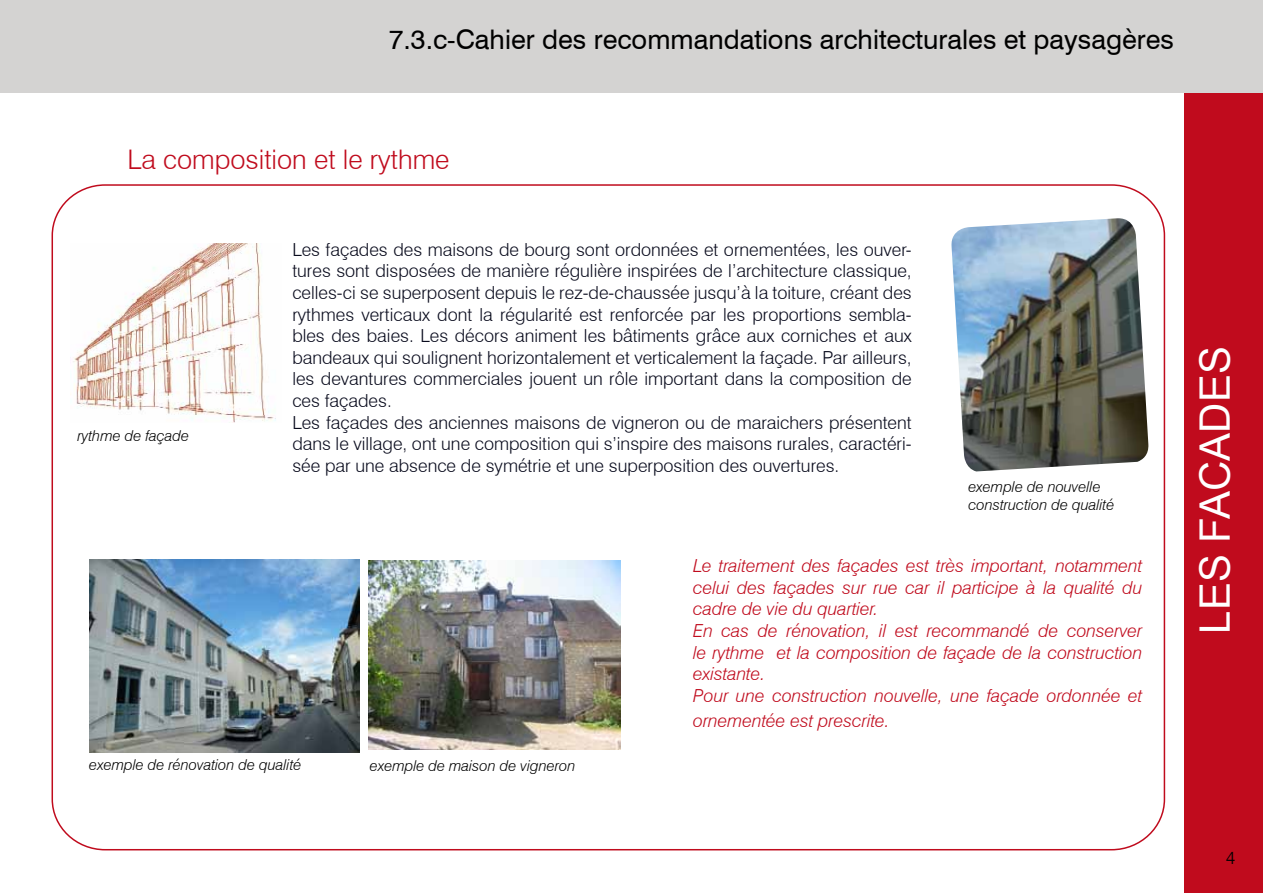
<style>
.page{position:relative;width:1263px;height:893px;background:#fff}
.page>*{position:absolute;margin:0;border:0;box-sizing:border-box;transform-origin:0 0}
.t1{font:42px "Arial";color:#fff}
.t2{font:27px "Swiss 721 BT";color:#000}
.t3{font:300 27px "Swiss 721 BT";color:#c00b1d}
.t4{font:300 18px/21.6px "Swiss 721 BT";color:#090b1d}
.t5{font:italic 300 18px/21.6px "Swiss 721 BT";color:#c00b1d}
.t6{font:300 18px "Swiss 721 BT";color:#000}
.t7{font:italic 300 15px/18px "Swiss 721 BT";color:#000}
</style>
<div class="page">
<div style="left:1184px;top:0;width:79px;height:893px;background:#c00b1d"></div>
<div style="left:0;top:0;width:1263px;height:92px;background:#d4d3d2"></div>
<img style="left:70px;top:243px;width:206px;height:180px">
<img style="left:89px;top:560px;width:271px;height:192px">
<img style="left:951px;top:218px;width:198px;height:253px">
<img style="left:369px;top:560px;width:252px;height:189px">
<h2 class="t2" style="left:389px;top:23px;width:787px">7.3.c-Cahier des recommandations architecturales et paysagères</h2>
<h2 class="t3" style="left:128px;top:143px;width:323px">La composition et le rythme</h2>
<p class="t7" style="left:78px;top:426px;width:113px">rythme de façade</p>
<p class="t4" style="left:292px;top:238px;width:621px">Les façades des maisons de bourg sont ordonnées et ornementées, les ouver&shy;tures sont disposées de manière régulière inspirées de l’architecture classique, celles-ci se superposent depuis le rez-de-chaussée jusqu’à la toiture, créant des rythmes verticaux dont la régularité est renforcée par les proportions sembla&shy;bles des baies. Les décors animent les bâtiments grâce aux corniches et aux bandeaux qui soulignent horizontalement et verticalement la façade. Par ailleurs, les devantures commerciales jouent un rôle important dans la composition de ces façades.<br>Les façades des anciennes maisons de vigneron ou de maraichers présentent dans le village, ont une composition qui s’inspire des maisons rurales, caractéri&shy;sée par une absence de symétrie et une superposition des ouvertures.</p>
<p class="t7" style="left:968px;top:477px;width:148px">exemple de nouvelle construction de qualité</p>
<p class="t5" style="left:693px;top:555px;width:451px">Le traitement des façades est très important, notamment celui des façades sur rue car il participe à la qualité du cadre de vie du quartier.<br>En cas de rénovation, il est recommandé de conserver le rythme et la composition de façade de la construction existante.<br>Pour une construction nouvelle, une façade ordonnée et</p>
<p class="t5" style="left:693px;top:710px;width:198px">ornementée est prescrite.</p>
<p class="t7" style="left:89px;top:756px;width:214px">exemple de rénovation de qualité</p>
<p class="t7" style="left:370px;top:756px;width:207px">exemple de maison de vigneron</p>
<h1 class="t1" style="left:1187px;top:634px;width:289px;rotate:-90deg">LES FACADES</h1>
<p class="t6" style="left:1226px;top:847px;width:11px">4</p>
<p class="t6" style="left:1227px;top:856px;width:11px">4</p>
</div>
